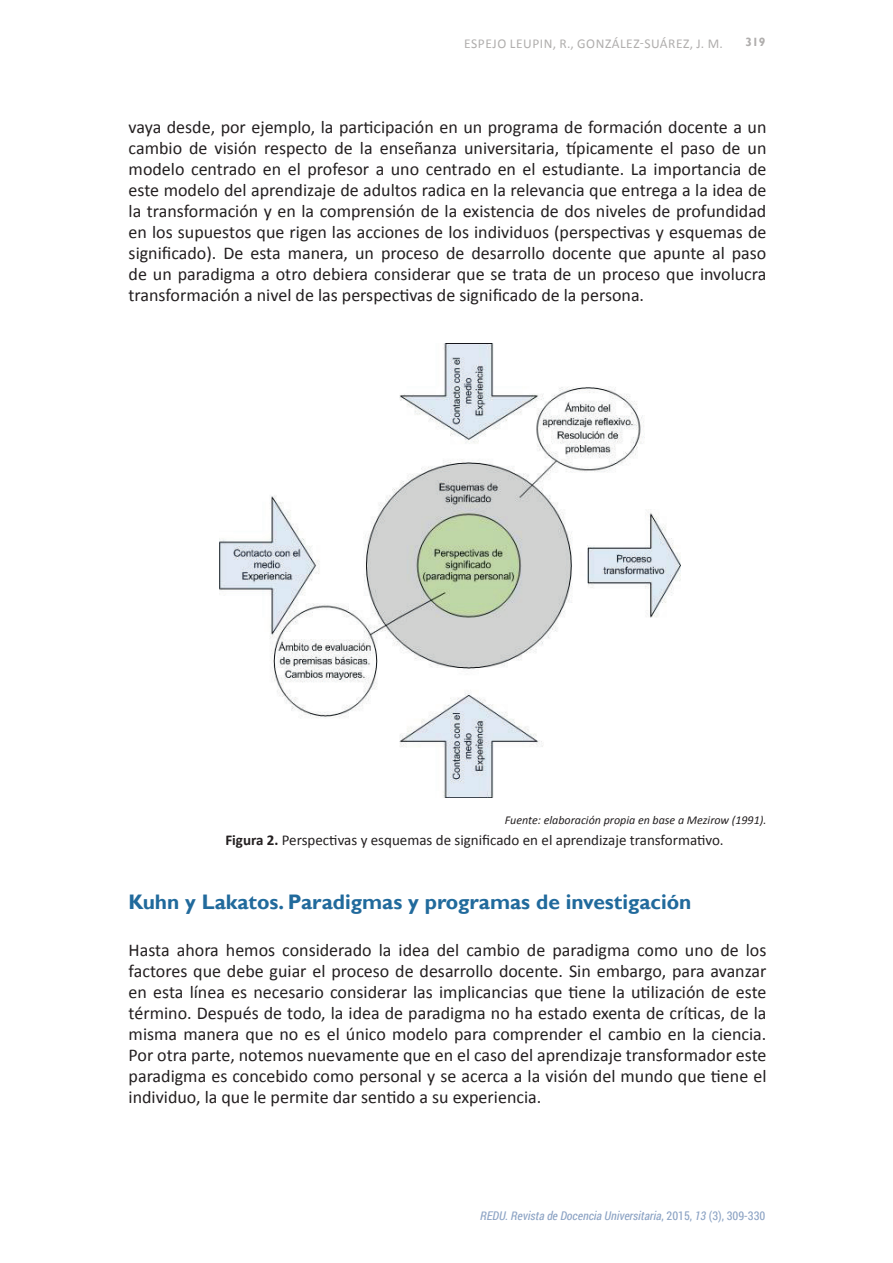
<style>
.page{position:relative;width:893px;height:1263px;background:#fff}
.page>*{position:absolute;margin:0;border:0;box-sizing:border-box;transform-origin:0 0}
.REDU_TIT1{font:700 21px "Gill Sans";color:#216a9c}
.REDU_TXTGRAL{font:18px/21px "Calibri";color:#231f20;text-align:justify}
.REDU_TXTGRAL_1P{font:18px/21px "Calibri";color:#231f20;text-align:justify}
.REDU_TIT_TABLA{font:15px "Calibri";color:#231f20}
.t1{font:13.5px "Calibri";letter-spacing:.04em;color:#b0aead}
.t2{font:italic 12px "Roboto Condensed";color:#8ca3c4}
.REDU_FUENTE_TABLA{font:italic 12px "Calibri";color:#231f20}
.t3{font:700 12px "Gill Sans";color:#b0aead}
.s1{font-weight:700}
.s2{font-style:normal}
</style>
<div class="page">
<img style="left:219px;top:344px;width:461px;height:453px">
<p class="t1" style="left:464px;top:35px;width:260px">ESPEJO LEUPIN, R., GONZÁLEZ-SUÁREZ, J. M.</p>
<p class="t3" style="left:745px;top:34px;width:21px">319</p>
<p class="REDU_TXTGRAL" style="left:129px;top:116px;width:639px">vaya desde, por ejemplo, la participación en un programa de formación docente a un cambio de visión respecto de la enseñanza universitaria, típicamente el paso de un modelo centrado en el profesor a uno centrado en el estudiante. La importancia de este modelo del aprendizaje de adultos radica en la relevancia que entrega a la idea de la transformación y en la comprensión de la existencia de dos niveles de profundidad en los supuestos que rigen las acciones de los individuos (perspectivas y esquemas de significado). De esta manera, un proceso de desarrollo docente que apunte al paso de un paradigma a otro debiera considerar que se trata de un proceso que involucra transformación a nivel de las perspectivas de significado de la persona.</p>
<p class="REDU_FUENTE_TABLA" style="left:505px;top:812px;width:263px">Fuente: elaboración propia en base a Mezirow (1991).</p>
<p class="REDU_TIT_TABLA" style="left:225px;top:830px;width:500px"><span class="s1">Figura 2.</span> Perspectivas y esquemas de significado en el aprendizaje transformativo.</p>
<p class="REDU_TIT1" style="left:129px;top:889px;width:564px">Kuhn y Lakatos. Paradigmas y programas de investigación</p>
<p class="REDU_TXTGRAL_1P" style="left:129px;top:939px;width:639px">Hasta ahora hemos considerado la idea del cambio de paradigma como uno de los factores que debe guiar el proceso de desarrollo docente. Sin embargo, para avanzar en esta línea es necesario considerar las implicancias que tiene la utilización de este término. Después de todo, la idea de paradigma no ha estado exenta de críticas, de la misma manera que no es el único modelo para comprender el cambio en la ciencia.<br>Por otra parte, notemos nuevamente que en el caso del aprendizaje transformador este paradigma es concebido como personal y se acerca a la visión del mundo que tiene el individuo, la que le permite dar sentido a su experiencia.</p>
<p class="t2" style="left:480px;top:1207px;width:287px">REDU. Revista de Docencia Universitaria<span class="s2">, 2015,</span> 13 <span class="s2">(3), 309-330</span></p>
</div>
